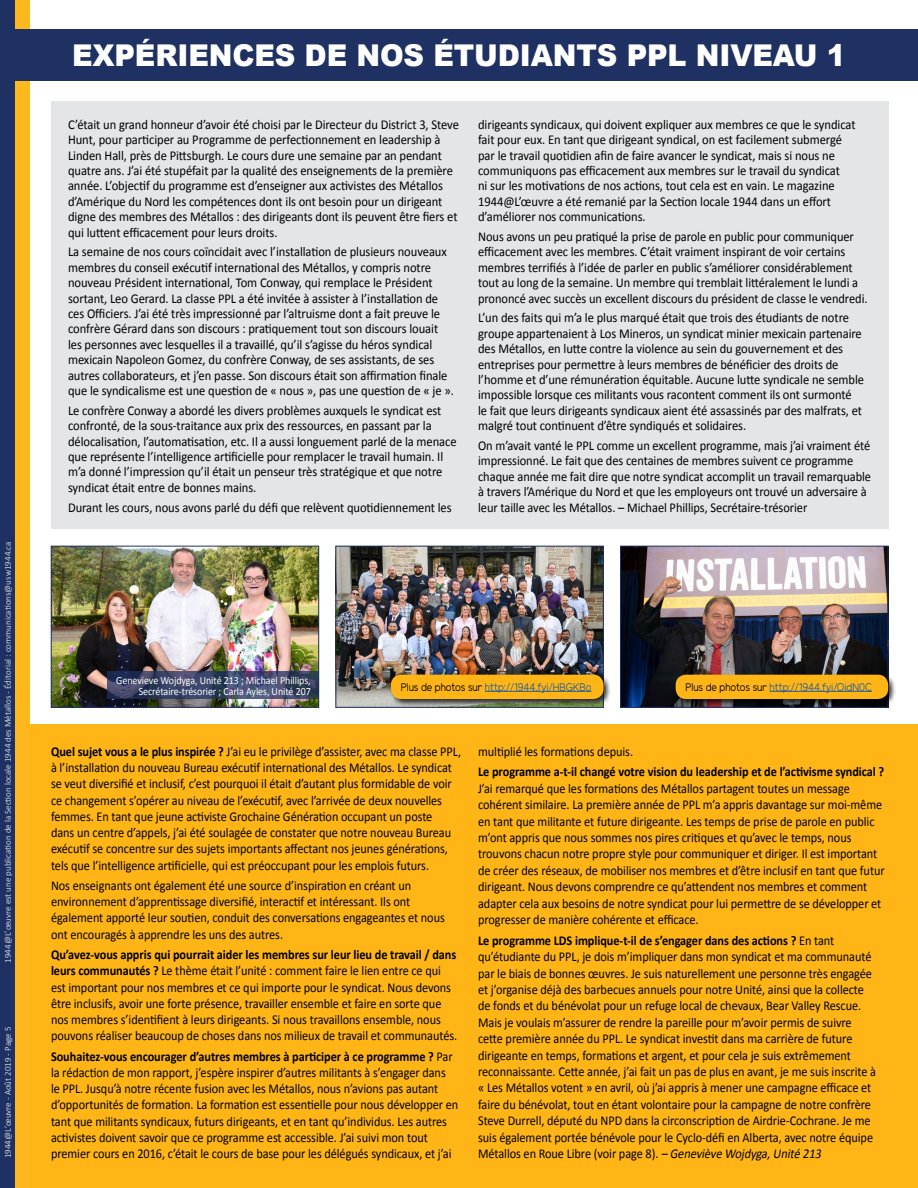
<style>
.page{position:relative;width:918px;height:1188px;background:#fff}
.page>*{position:absolute;margin:0;border:0;box-sizing:border-box;transform-origin:0 0}
.t1{font:900 30px "Arial";letter-spacing:-.005em;color:#fff;scale:.95 1}
.t2{font:13.5px/16.2px "Calibri";letter-spacing:-.005em;color:#000;scale:.91 1}
.t3{font:13.5px/15.5px "Calibri";letter-spacing:-.005em;color:#000;scale:.93 1}
.t4{font:13.5px/15.5px "Calibri";letter-spacing:-.005em;color:#000;scale:.92 1}
.t5{font:700 13.5px "Calibri";letter-spacing:-.005em;color:#000;scale:.91 1}
.t6{font:10.95px/10.5px "Calibri";letter-spacing:-.005em;color:#fff;text-align:right;scale:.9 1}
.t7{font:10.95px "Elliot Sans";letter-spacing:-.005em;color:#215e9e;scale:.9 1}
.t8{font:300 9px "Calibri";color:#fff}
.s1{color:#000}
.s2{font-weight:700}
.s3{font-style:italic}
</style>
<div class="page">
<div style="left:30px;top:725px;width:888px;height:463px;background:#ffb515"></div>
<div style="left:15px;top:0;width:15px;height:1188px;background:#ffb71e"></div>
<div style="left:0;top:0;width:15px;height:1188px;background:#1f3162"></div>
<div style="left:0;top:30px;width:918px;height:51px;background:#1f3162"></div>
<div style="left:51px;top:102px;width:837px;height:427px;background:#e4e5e6"></div>
<img style="left:53px;top:548px;width:264px;height:158px">
<div style="left:51px;top:546px;width:268px;height:162px;border:1px solid #1f3162"></div>
<img style="left:338px;top:548px;width:264px;height:158px">
<div style="left:336px;top:546px;width:268px;height:162px;border:1px solid #1f3162"></div>
<svg style="left:107px;top:672px;width:212px;height:27px;background:#394465"></svg>
<img style="left:622px;top:548px;width:264px;height:158px">
<div style="left:620px;top:546px;width:268px;height:162px;border:1px solid #1f3162"></div>
<div style="left:674px;top:673px;width:222px;height:34px;background:#000;opacity:.75"></div>
<div style="left:676px;top:675px;width:212px;height:24px;background:#ffb515;border-radius:10px"></div>
<hr style="left:770px;top:691px;width:102px;height:1px;background:#215e9e">
<div style="left:389px;top:673px;width:222px;height:34px;background:#000;opacity:.75"></div>
<div style="left:391px;top:675px;width:213px;height:24px;background:#ffb515;border-radius:10px"></div>
<hr style="left:485px;top:691px;width:107px;height:1px;background:#215e9e">
<p class="t8" style="left:2px;top:963px;width:423px;rotate:-90deg">1944@L’œuvre est une publication de la Section locale 1944 des Métallos - Éditorial : communications@usw1944.ca</p>
<p class="t8" style="left:2px;top:1158px;width:133px;rotate:-90deg">1944@L’œuvre - Août 2019 - Page 5</p>
<h1 class="t1" style="left:72px;top:34px;width:816px">EXPÉRIENCES DE NOS ÉTUDIANTS PPL NIVEAU 1</h1>
<p class="t3" style="left:68px;top:117px;width:422px">C’était un grand honneur d’avoir été choisi par le Directeur du District 3, Steve Hunt, pour participer au Programme de perfectionnement en leadership à Linden Hall, près de Pittsburgh. Le cours dure une semaine par an pendant quatre ans. J’ai été stupéfait par la qualité des enseignements de la première année. L’objectif du programme est d’enseigner aux activistes des Métallos d’Amérique du Nord les compétences dont ils ont besoin pour un dirigeant digne des membres des Métallos : des dirigeants dont ils peuvent être fiers et qui luttent efficacement pour leurs droits.</p>
<p class="t3" style="left:68px;top:244px;width:417px">La semaine de nos cours coïncidait avec l’installation de plusieurs nouveaux membres du conseil exécutif international des Métallos, y compris notre nouveau Président international, Tom Conway, qui remplace le Président sortant, Leo Gerard. La classe PPL a été invitée à assister à l’installation de ces Officiers. J’ai été très impressionné par l’altruisme dont a fait preuve le confrère Gérard dans son discours : pratiquement tout son discours louait les personnes avec lesquelles il a travaillé, qu’il s’agisse du héros syndical mexicain Napoleon Gomez, du confrère Conway, de ses assistants, de ses autres collaborateurs, et j’en passe. Son discours était son affirmation finale que le syndicalisme est une question de « nous », pas une question de « je ».</p>
<p class="t3" style="left:68px;top:403px;width:419px">Le confrère Conway a abordé les divers problèmes auxquels le syndicat est confronté, de la sous-traitance aux prix des ressources, en passant par la délocalisation, l’automatisation, etc. Il a aussi longuement parlé de la menace que représente l’intelligence artificielle pour remplacer le travail humain. Il m’a donné l’impression qu’il était un penseur très stratégique et que notre syndicat était entre de bonnes mains.</p>
<p class="t3" style="left:68px;top:499px;width:414px">Durant les cours, nous avons parlé du défi que relèvent quotidiennement les</p>
<p class="t3" style="left:478px;top:117px;width:407px">dirigeants syndicaux, qui doivent expliquer aux membres ce que le syndicat fait pour eux. En tant que dirigeant syndical, on est facilement submergé par le travail quotidien afin de faire avancer le syndicat, mais si nous ne communiquons pas efficacement aux membres sur le travail du syndicat<br>ni sur les motivations de nos actions, tout cela est en vain. Le magazine 1944@L’œuvre a été remanié par la Section locale 1944 dans un effort d’améliorer nos communications.</p>
<p class="t4" style="left:478px;top:229px;width:425px">Nous avons un peu pratiqué la prise de parole en public pour communiquer efficacement avec les membres. C’était vraiment inspirant de voir certains membres terrifiés à l’idée de parler en public s’améliorer considérablement tout au long de la semaine. Un membre qui tremblait littéralement le lundi a prononcé avec succès un excellent discours du président de classe le vendredi.</p>
<p class="t3" style="left:478px;top:310px;width:417px">L’un des faits qui m’a le plus marqué était que trois des étudiants de notre groupe appartenaient à Los Mineros, un syndicat minier mexicain partenaire des Métallos, en lutte contre la violence au sein du gouvernement et des entreprises pour permettre à leurs membres de bénéficier des droits de l’homme et d’une rémunération équitable. Aucune lutte syndicale ne semble impossible lorsque ces militants vous racontent comment ils ont surmonté le fait que leurs dirigeants syndicaux aient été assassinés par des malfrats, et malgré tout continuent d’être syndiqués et solidaires.</p>
<p class="t4" style="left:478px;top:438px;width:429px">On m’avait vanté le PPL comme un excellent programme, mais j’ai vraiment été impressionné. Le fait que des centaines de membres suivent ce programme chaque année me fait dire que notre syndicat accomplit un travail remarquable à travers l’Amérique du Nord et que les employeurs ont trouvé un adversaire à leur taille avec les Métallos. – Michael Phillips, Secrétaire-trésorier</p>
<p class="t6" style="left:116px;top:675px;width:218px">Genevieve Wojdyga, Unité 213 ; Michael Phillips,<br>Secrétaire-trésorier ; Carla Ayles, Unité 207</p>
<p class="t7" style="left:401px;top:682px;width:213px"><span class="s1">Plus de photos sur</span> http://1944.fyi/HBGKBo</p>
<p class="t7" style="left:686px;top:682px;width:208px"><span class="s1">Plus de photos sur</span> http://1944.fyi/OidN0C</p>
<p class="t2" style="left:51px;top:743px;width:452px"><span class="s2">Quel sujet vous a le plus inspirée ?</span> J’ai eu le privilège d’assister, avec ma classe PPL, à l’installation du nouveau Bureau exécutif international des Métallos. Le syndicat se veut diversifié et inclusif, c’est pourquoi il était d’autant plus formidable de voir ce changement s’opérer au niveau de l’exécutif, avec l’arrivée de deux nouvelles femmes. En tant que jeune activiste Grochaine Génération occupant un poste<br>dans un centre d’appels, j’ai été soulagée de constater que notre nouveau Bureau exécutif se concentre sur des sujets importants affectant nos jeunes générations, tels que l’intelligence artificielle, qui est préoccupant pour les emplois futurs.</p>
<p class="t2" style="left:51px;top:877px;width:434px">Nos enseignants ont également été une source d’inspiration en créant un environnement d’apprentissage diversifié, interactif et intéressant. Ils ont également apporté leur soutien, conduit des conversations engageantes et nous ont encouragés à apprendre les uns des autres.</p>
<p class="t2" style="left:51px;top:947px;width:448px"><span class="s2">Qu’avez-vous appris qui pourrait aider les membres sur leur lieu de travail / dans leurs communautés ?</span> Le thème était l’unité : comment faire le lien entre ce qui est important pour nos membres et ce qui importe pour le syndicat. Nous devons être inclusifs, avoir une forte présence, travailler ensemble et faire en sorte que nos membres s’identifient à leurs dirigeants. Si nous travaillons ensemble, nous pouvons réaliser beaucoup de choses dans nos milieux de travail et communautés.</p>
<p class="t2" style="left:51px;top:1048px;width:449px"><span class="s2">Souhaitez-vous encourager d’autres membres à participer à ce programme ?</span> Par la rédaction de mon rapport, j’espère inspirer d’autres militants à s’engager dans<br>le PPL. Jusqu’à notre récente fusion avec les Métallos, nous n’avions pas autant d’opportunités de formation. La formation est essentielle pour nous développer en tant que militants syndicaux, futurs dirigeants, et en tant qu’individus. Les autres activistes doivent savoir que ce programme est accessible. J’ai suivi mon tout premier cours en 2016, c’était le cours de base pour les délégués syndicaux, et j’ai</p>
<p class="t2" style="left:478px;top:743px;width:172px">multiplié les formations depuis.</p>
<p class="t5" style="left:478px;top:763px;width:448px">Le programme a-t-il changé votre vision du leadership et de l’activisme syndical ?</p>
<p class="t2" style="left:478px;top:780px;width:448px">J’ai remarqué que les formations des Métallos partagent toutes un message cohérent similaire. La première année de PPL m’a appris davantage sur moi-même en tant que militante et future dirigeante. Les temps de prise de parole en public m’ont appris que nous sommes nos pires critiques et qu’avec le temps, nous trouvons chacun notre propre style pour communiquer et diriger. Il est important de créer des réseaux, de mobiliser nos membres et d’être inclusif en tant que futur dirigeant. Nous devons comprendre ce qu’attendent nos membres et comment adapter cela aux besoins de notre syndicat pour lui permettre de se développer et progresser de manière cohérente et efficace.</p>
<p class="t2" style="left:478px;top:932px;width:439px"><span class="s2">Le programme LDS implique-t-il de s’engager dans des actions ?</span> En tant qu’étudiante du PPL, je dois m’impliquer dans mon syndicat et ma communauté par le biais de bonnes œuvres. Je suis naturellement une personne très engagée et j’organise déjà des barbecues annuels pour notre Unité, ainsi que la collecte de fonds et du bénévolat pour un refuge local de chevaux, Bear Valley Rescue.<br>Mais je voulais m’assurer de rendre la pareille pour m’avoir permis de suivre cette première année du PPL. Le syndicat investit dans ma carrière de future dirigeante en temps, formations et argent, et pour cela je suis extrêmement reconnaissante. Cette année, j’ai fait un pas de plus en avant, je me suis inscrite à « Les Métallos votent » en avril, où j’ai appris à mener une campagne efficace et faire du bénévolat, tout en étant volontaire pour la campagne de notre confrère Steve Durrell, député du NPD dans la circonscription de Airdrie-Cochrane. Je me suis également portée bénévole pour le Cyclo-défi en Alberta, avec notre équipe Métallos en Roue Libre (voir page 8). <span class="s3">– Geneviève Wojdyga,Unité 213</span></p>
</div>
